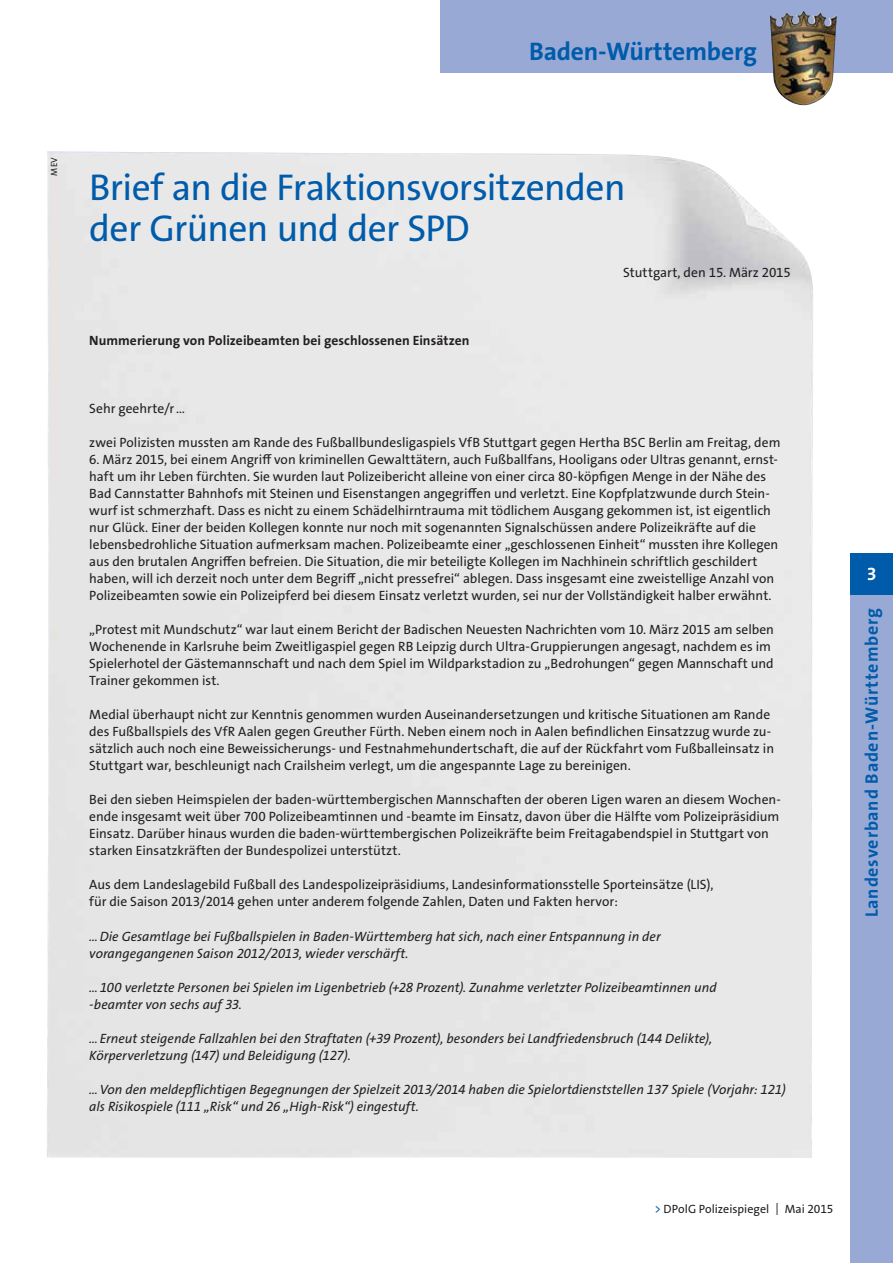
<style>
.page{position:relative;width:893px;height:1263px;background:#fff}
.page>*{position:absolute;margin:0;border:0;box-sizing:border-box;transform-origin:0 0}
.t1{font:37.5px/40.5px "The Sans Os F";letter-spacing:-.015em;color:#005baa}
.t2{font:700 25.5px "The Sans Os F";letter-spacing:-.005em;color:#005baa}
.t3{font:700 18px "The Sans Os F";letter-spacing:.045em;color:#005baa}
.t4{font:700 18px "The Sans Os F";color:#fff}
.t5{font:13.5px/17px "The Sans Os F";color:#231f20}
.t6{font:italic 13.5px/17px "The Sans Os F";color:#231f20}
.t7{font:700 13.5px "The Sans Os F";letter-spacing:.005em;color:#231f20}
.t8{font:12px "The Sans Os F";color:#231f20}
.t9{font:9px "The Sans Os F";color:#231f20}
.s1{color:#005baa}
</style>
<div class="page">
<div style="left:850px;top:553px;width:43px;height:42px;background:#005baa"></div>
<div style="left:850px;top:595px;width:43px;height:668px;background:#98a9d6"></div>
<div style="left:440px;top:0;width:453px;height:72px;background:#98a9d6"></div>
<img style="left:770px;top:11px;width:67px;height:94px">
<h2 class="t2" style="left:529px;top:35px;width:229px">Baden-Württemberg</h2>
<p class="t9" style="left:48px;top:176px;width:20px;rotate:-90deg">MEV</p>
<h1 class="t1" style="left:89px;top:168px;width:538px">Brief an die Fraktionsvorsitzenden der Grünen und der SPD</h1>
<p class="t7" style="left:89px;top:332px;width:382px">Nummerierung von Polizeibeamten bei geschlossenen Einsätzen</p>
<p class="t5" style="left:623px;top:264px;width:169px">Stuttgart, den 15. März 2015</p>
<p class="t5" style="left:89px;top:400px;width:97px">Sehr geehrte/r…</p>
<p class="t5" style="left:89px;top:434px;width:693px">zwei Polizisten mussten am Rande des Fußballbundesligaspiels VfB Stuttgart gegen Hertha BSC Berlin am Freitag, dem</p>
<p class="t5" style="left:89px;top:451px;width:691px">6. März 2015, bei einem Angriff von kriminellen Gewalttätern, auch Fußballfans, Hooligans oder Ultras genannt, ernst&shy;haft um ihr Leben fürchten. Sie wurden laut Polizeibericht alleine von einer circa 80-köpfigen Menge in der Nähe des Bad Cannstatter Bahnhofs mit Steinen und Eisenstangen angegriffen und verletzt. Eine Kopfplatzwunde durch Stein&shy;wurf ist schmerzhaft. Dass es nicht zu einem Schädelhirntrauma mit tödlichem Ausgang gekommen ist, ist eigentlich nur Glück. Einer der beiden Kollegen konnte nur noch mit sogenannten Signalschüssen andere Polizeikräfte auf die lebensbedrohliche Situation aufmerksam machen. Polizeibeamte einer „geschlossenen Einheit“ mussten ihre Kollegen aus den brutalen Angriffen befreien. Die Situation, die mir beteiligte Kollegen im Nachhinein schriftlich geschildert haben, will ich derzeit noch unter dem Begriff „nicht pressefrei“ ablegen. Dass insgesamt eine zweistellige Anzahl von Polizeibeamten sowie ein Polizeipferd bei diesem Einsatz verletzt wurden, sei nur der Vollständigkeit halber erwähnt.</p>
<p class="t5" style="left:89px;top:621px;width:686px">„Protest mit Mundschutz“ war laut einem Bericht der Badischen Neuesten Nachrichten vom 10. März 2015 am selben Wochenende in Karlsruhe beim Zweitligaspiel gegen RB Leipzig durch Ultra-Gruppierungen angesagt, nachdem es im Spielerhotel der Gästemannschaft und nach dem Spiel im Wildparkstadion zu „Bedrohungen“ gegen Mannschaft und Trainer gekommen ist.</p>
<p class="t5" style="left:89px;top:706px;width:686px">Medial überhaupt nicht zur Kenntnis genommen wurden Auseinandersetzungen und kritische Situationen am Rande des Fußballspiels des VfR Aalen gegen Greuther Fürth. Neben einem noch in Aalen befindlichen Einsatzzug wurde zu&shy;sätzlich auch noch eine Beweissicherungs- und Festnahmehundertschaft, die auf der Rückfahrt vom Fußballeinsatz in Stuttgart war, beschleunigt nach Crailsheim verlegt, um die angespannte Lage zu bereinigen.</p>
<p class="t5" style="left:89px;top:791px;width:693px">Bei den sieben Heimspielen der baden-württembergischen Mannschaften der oberen Ligen waren an diesem Wochen&shy;ende insgesamt weit über 700 Polizeibeamtinnen und -beamte im Einsatz, davon über die Hälfte vom Polizeipräsidium Einsatz. Darüber hinaus wurden die baden-württembergischen Polizeikräfte beim Freitagabendspiel in Stuttgart von starken Einsatzkräften der Bundespolizei unterstützt.</p>
<p class="t5" style="left:89px;top:876px;width:626px">Aus dem Landeslagebild Fußball des Landespolizeipräsidiums, Landesinformationsstelle Sporteinsätze (LIS), für die Saison 2013/2014 gehen unter anderem folgende Zahlen, Daten und Fakten hervor:</p>
<p class="t6" style="left:89px;top:927px;width:573px">…Die Gesamtlage bei Fußballspielen in Baden-Württemberg hat sich, nach einer Entspannung in der vorangegangenen Saison 2012/2013, wieder verschärft.</p>
<p class="t6" style="left:89px;top:979px;width:629px">…100 verletzte Personen bei Spielen im Ligenbetrieb (+28 Prozent). Zunahme verletzter Polizeibeamtinnen und -beamter von sechs auf 33.</p>
<p class="t6" style="left:89px;top:1030px;width:624px">…Erneut steigende Fallzahlen bei den Straftaten (+39 Prozent), besonders bei Landfriedensbruch (144 Delikte),<br>Körperverletzung (147) und Beleidigung (127).</p>
<p class="t6" style="left:89px;top:1081px;width:698px">…Von den meldepflichtigen Begegnungen der Spielzeit 2013/2014 haben die Spielortdienststellen 137 Spiele (Vorjahr: 121) als Risikospiele (111 „Risk“ und 26 „High-Risk“) eingestuft.</p>
<h3 class="t4" style="left:867px;top:562px;width:11px">3</h3>
<h3 class="t3" style="left:860px;top:917px;width:311px;rotate:-90deg">Landesverband Baden-Württemberg</h3>
<p class="t8" style="left:654px;top:1201px;width:180px"><span class="s1">&gt;</span> DPolG Polizeispiegel | Mai 2015</p>
</div>
